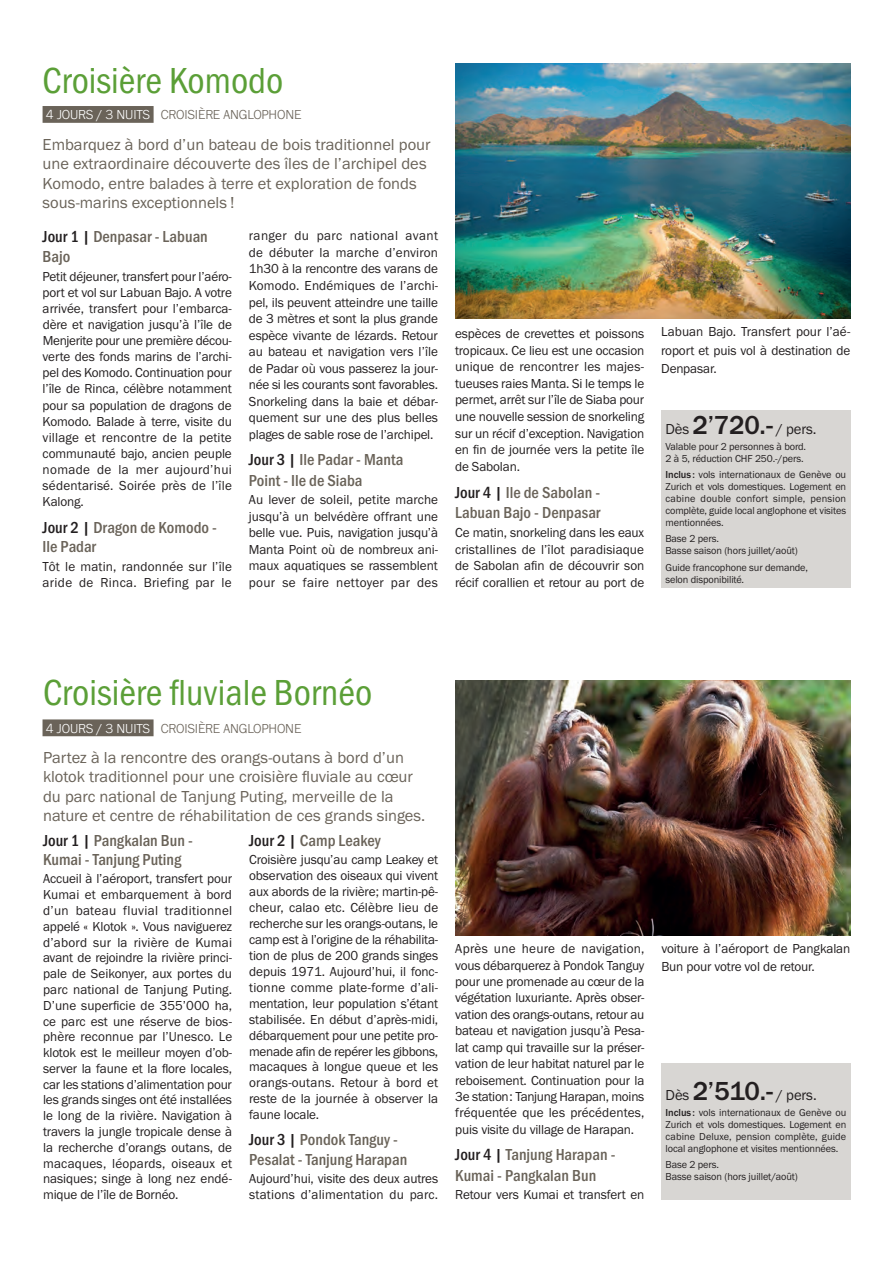
<style>
.page{position:relative;width:893px;height:1263px;background:#fff}
.page>*{position:absolute;margin:0;border:0;box-sizing:border-box;transform-origin:0 0}
.t1{font:37.5px "Franklin Gothic URW Cond";color:#5b9f37}
.t2{font:16.5px/19.5px "Franklin Gothic URW Boo";color:#6a6359}
.t3{font:500 16.5px/20px "Franklin Gothic URW Cond";color:#6a6359}
.t4{font:15px "Franklin Gothic URW Boo";letter-spacing:-.01em;color:#231f20}
.t5{font:13.5px/16.5px "Franklin Gothic URW Boo";letter-spacing:-.005em;color:#231f20;text-align:justify}
.t6{font:300 13.5px "Franklin Gothic URW";letter-spacing:-.01em;color:#6a6359}
.t7{font:13.5px/16px "Franklin Gothic URW Boo";letter-spacing:.015em;color:#231f20}
.t8{font:10.5px/12px "Franklin Gothic URW Boo";letter-spacing:-.01em;color:#231f20}
.s1{color:#fff}
.s2{color:#231f20}
.s3{font-family:"Franklin Gothic URW";font-weight:500;font-size:27px}
.s4{font-family:"Franklin Gothic URW";font-weight:500}
</style>
<div class="page">
<div style="left:43px;top:106px;width:111px;height:17px;background:#6a6359"></div>
<img style="left:455px;top:680px;width:395px;height:255px">
<div style="left:661px;top:1063px;width:189px;height:136px;background:#d8d6d3"></div>
<div style="left:43px;top:719px;width:111px;height:17px;background:#6a6359"></div>
<div style="left:661px;top:411px;width:189px;height:177px;background:#d8d6d3"></div>
<img style="left:455px;top:64px;width:395px;height:255px">
<h1 class="t1" style="left:43px;top:54px;width:242px">Croisière Komodo</h1>
<p class="t6" style="left:46px;top:107px;width:257px"><span class="s1">4 JOURS / 3 NUITS</span> CROISIÈRE ANGLOPHONE</p>
<p class="t2" style="left:43px;top:134px;width:389px">Embarquez à bord d’un bateau de bois traditionnel pour une extraordinaire découverte des îles de l’archipel des Komodo, entre balades à terre et exploration de fonds sous-marins exceptionnels !</p>
<p class="t3" style="left:43px;top:226px;width:167px"><span class="s2">Jour 1 |</span> Denpasar - Labuan<br>Bajo</p>
<p class="t5" style="left:43px;top:268px;width:191px;line-height:16px">Petit déjeuner, transfert pour l’aéro&shy;port et vol sur Labuan Bajo. A votre arrivée, transfert pour l’embarca&shy;dère et navigation jusqu’à l’île de Menjerite pour une première décou&shy;verte des fonds marins de l’archi&shy;pel des Komodo. Continuation pour l’île de Rinca, célèbre notamment pour sa population de dragons de Komodo. Balade à terre, visite du village et rencontre de la petite communauté bajo, ancien peuple nomade de la mer aujourd’hui sédentarisé. Soirée près de l’île Kalong.</p>
<p class="t3" style="left:43px;top:516px;width:176px"><span class="s2">Jour 2 |</span> Dragon de Komodo -<br>Ile Padar</p>
<p class="t7" style="left:43px;top:558px;width:191px">Tôt le matin, randonnée sur l’île aride de Rinca. Briefing par le</p>
<p class="t5" style="left:249px;top:227px;width:191px">ranger du parc national avant de débuter la marche d’environ 1h30 à la rencontre des varans de Komodo. Endémiques de l’archi&shy;pel, ils peuvent atteindre une taille de 3 mètres et sont la plus grande espèce vivante de lézards. Retour au bateau et navigation vers l’île de Padar où vous passerez la jour&shy;née si les courants sont favorables.<br>Snorkeling dans la baie et débar&shy;quement sur une des plus belles plages de sable rose de l’archipel.</p>
<p class="t3" style="left:249px;top:449px;width:156px"><span class="s2">Jour 3 |</span> Ile Padar - Manta<br>Point - Ile de Siaba</p>
<p class="t5" style="left:249px;top:491px;width:191px">Au lever de soleil, petite marche jusqu’à un belvédère offrant une belle vue. Puis, navigation jusqu’à Manta Point où de nombreux ani&shy;maux aquatiques se rassemblent pour se faire nettoyer par des</p>
<p class="t5" style="left:455px;top:325px;width:191px">espèces de crevettes et poissons tropicaux. Ce lieu est une occasion unique de rencontrer les majes&shy;tueuses raies Manta. Si le temps le permet, arrêt sur l’île de Siaba pour une nouvelle session de snorkeling sur un récif d’exception. Navigation en fin de journée vers la petite île de Sabolan.</p>
<p class="t3" style="left:455px;top:481px;width:147px;line-height:20.4px"><span class="s2">Jour 4 |</span> Ile de Sabolan -<br>Labuan Bajo - Denpasar</p>
<p class="t5" style="left:455px;top:524px;width:191px">Ce matin, snorkeling dans les eaux cristallines de l’îlot paradisiaque de Sabolan afin de découvrir son récif corallien et retour au port de</p>
<p class="t5" style="left:661px;top:322px;width:191px;line-height:18.3px">Labuan Bajo. Transfert pour l’aé&shy;roport et puis vol à destination de Denpasar.</p>
<p class="t4" style="left:665px;top:419px;width:153px">Dès <span class="s3">2’720.-</span> / pers.</p>
<p class="t8" style="left:665px;top:440px;width:142px">Valable pour 2 personnes à bord.<br>2 à 5, réduction CHF 250.-/pers.</p>
<p class="t8" style="left:665px;top:468px;width:182px;text-align:justify"><span class="s4">Inclus :</span> vols internationaux de Genève ou Zurich et vols domestiques. Logement en cabine double confort simple, pension complète, guide local anglophone et visites mentionnées.</p>
<p class="t8" style="left:665px;top:533px;width:134px">Base 2 pers.<br>Basse saison (hors juillet/août)</p>
<p class="t8" style="left:665px;top:561px;width:144px">Guide francophone sur demande, selon disponibilité.</p>
<h1 class="t1" style="left:43px;top:666px;width:331px">Croisière fluviale Bornéo</h1>
<p class="t6" style="left:46px;top:720px;width:257px"><span class="s1">4 JOURS / 3 NUITS</span> CROISIÈRE ANGLOPHONE</p>
<p class="t2" style="left:43px;top:747px;width:384px">Partez à la rencontre des orangs-outans à bord d’un klotok traditionnel pour une croisière fluviale au cœur du parc national de Tanjung Puting, merveille de la nature et centre de réhabilitation de ces grands singes.</p>
<p class="t3" style="left:43px;top:829px;width:151px;line-height:19.5px"><span class="s2">Jour 1 |</span> Pangkalan Bun -<br>Kumai - Tanjung Puting</p>
<p class="t5" style="left:43px;top:871px;width:191px;line-height:15.8px">Accueil à l’aéroport, transfert pour Kumai et embarquement à bord d’un bateau fluvial traditionnel appelé « Klotok ». Vous naviguerez d’abord sur la rivière de Kumai avant de rejoindre la rivière princi&shy;pale de Seikonyer, aux portes du parc national de Tanjung Puting.<br>D’une superficie de 355’000 ha, ce parc est une réserve de bios&shy;phère reconnue par l’Unesco. Le klotok est le meilleur moyen d’ob&shy;server la faune et la flore locales, car les stations d’alimentation pour les grands singes ont été installées le long de la rivière. Navigation à travers la jungle tropicale dense à la recherche d’orangs outans, de macaques, léopards, oiseaux et nasiques; singe à long nez endé&shy;mique de l’île de Bornéo.</p>
<p class="t3" style="left:249px;top:829px;width:133px"><span class="s2">Jour 2 |</span> Camp Leakey</p>
<p class="t5" style="left:249px;top:851px;width:191px;line-height:15.9px">Croisière jusqu’au camp Leakey et observation des oiseaux qui vivent aux abords de la rivière; martin-pê&shy;cheur, calao etc. Célèbre lieu de recherche sur les orangs-outans, le camp est à l’origine de la réhabilita&shy;tion de plus de 200 grands singes depuis 1971. Aujourd’hui, il fonc&shy;tionne comme plate-forme d’ali&shy;mentation, leur population s’étant stabilisée. En début d’après-midi, débarquement pour une petite pro&shy;menade afin de repérer les gibbons, macaques à longue queue et les orangs-outans. Retour à bord et reste de la journée à observer la faune locale.</p>
<p class="t3" style="left:249px;top:1129px;width:160px"><span class="s2">Jour 3 |</span> Pondok Tanguy -<br>Pesalat - Tanjung Harapan</p>
<p class="t5" style="left:249px;top:1170px;width:191px;line-height:15.9px">Aujourd’hui, visite des deux autres stations d’alimentation du parc.</p>
<p class="t5" style="left:455px;top:940px;width:191px">Après une heure de navigation, vous débarquerez à Pondok Tanguy pour une promenade au cœur de la végétation luxuriante. Après obser&shy;vation des orangs-outans, retour au bateau et navigation jusqu’à Pesa&shy;lat camp qui travaille sur la préser&shy;vation de leur habitat naturel par le reboisement. Continuation pour la 3e station: Tanjung Harapan, moins fréquentée que les précédentes, puis visite du village de Harapan.</p>
<p class="t3" style="left:455px;top:1144px;width:162px"><span class="s2">Jour 4 |</span> Tanjung Harapan -<br>Kumai - Pangkalan Bun</p>
<p class="t5" style="left:455px;top:1186px;width:191px">Retour vers Kumai et transfert en</p>
<p class="t5" style="left:661px;top:939px;width:191px;line-height:18.3px">voiture à l’aéroport de Pangkalan<br>Bun pour votre vol de retour.</p>
<p class="t4" style="left:666px;top:1085px;width:153px">Dès <span class="s3">2’510.-</span> / pers.</p>
<p class="t8" style="left:666px;top:1106px;width:182px;text-align:justify"><span class="s4">Inclus :</span> vols internationaux de Genève ou Zurich et vols domestiques. Logement en cabine Deluxe, pension complète, guide local anglophone et visites mentionnées.</p>
<p class="t8" style="left:666px;top:1159px;width:134px">Base 2 pers.<br>Basse saison (hors juillet/août)</p>
</div>
